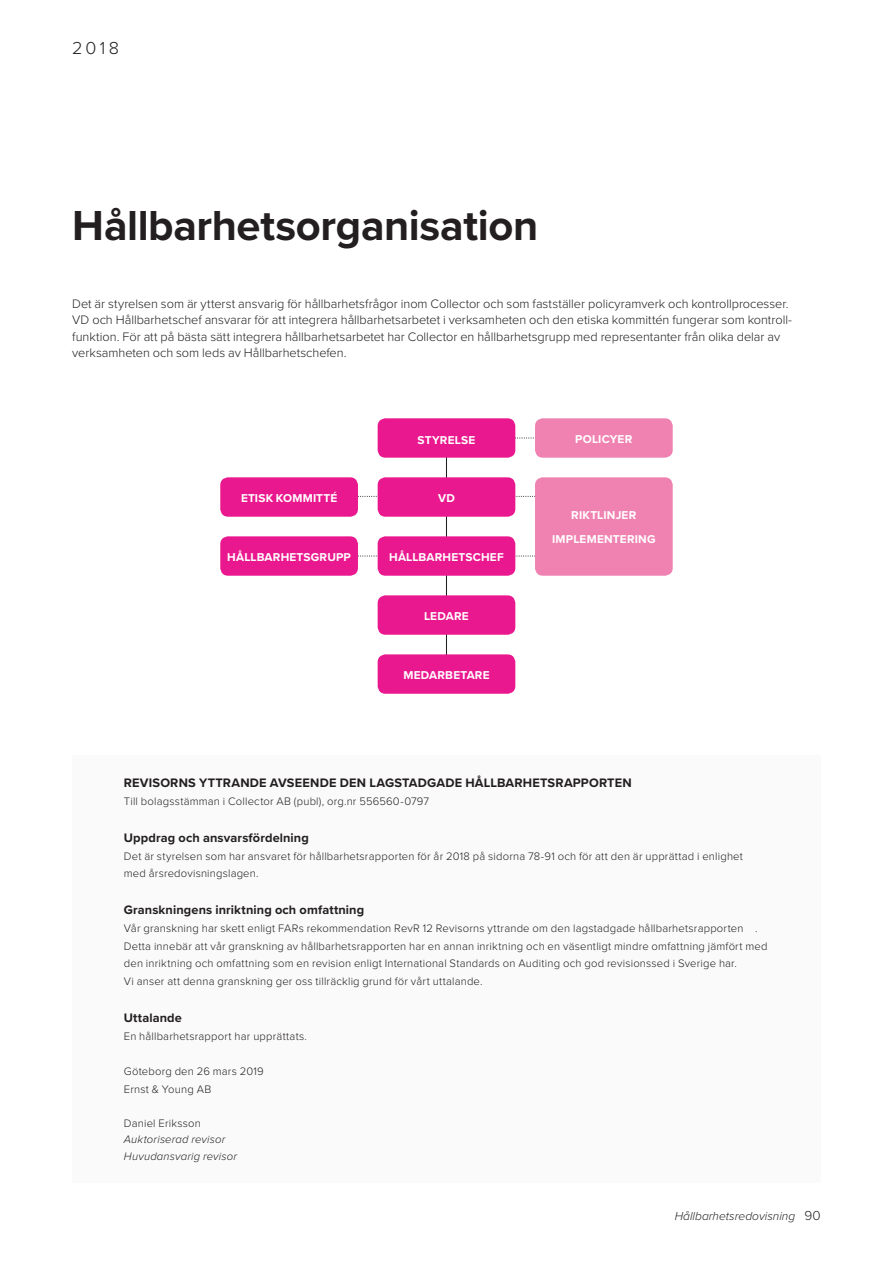
<style>
.page{position:relative;width:893px;height:1263px;background:#fff}
.page>*{position:absolute;margin:0;border:0;box-sizing:border-box;transform-origin:0 0}
.B_07_Huvudrubrik{font:700 43.5px "Proxima Nova";letter-spacing:-.01em;color:#231f20}
.t1{font:300 18px "Proxima Nova";color:#231f20}
.B_01_Bröd_utan_indra{font:300 12.75px/16.5px "Proxima Nova";letter-spacing:-.005em;color:#231f20}
.B_01_Bröd_utan_indra-2{font:700 12.75px "Proxima Nova";letter-spacing:.01em;color:#231f20}
.Ingress_bröd{font:italic 300 12px "Proxima Nova";color:#231f20}
.B_01_Bröd_utan_indra-3{font:700 11.85px "Proxima Nova";letter-spacing:.015em;color:#fff}
.B_01_Bröd_utan_indra-4{font:300 11.25px/17.7px "Proxima Nova";letter-spacing:.015em;color:#231f20}
.B_15_Noter_Bröd_utan{font:italic 300 11.25px "Proxima Nova";letter-spacing:.02em;color:#231f20}
.B_15_Noter_Bröd_utan-2{font:300 11.25px "Proxima Nova";letter-spacing:.015em;color:#231f20}
.s1{font-style:normal;font-size:13.5px}
</style>
<div class="page">
<div style="left:72px;top:755px;width:749px;height:427px;background:#fafafa"></div>
<svg style="left:358px;top:496px;width:177px;height:1px"></svg>
<hr style="left:446px;top:439px;width:1px;height:241px;background:#231f20">
<svg style="left:515px;top:437px;width:19px;height:1px"></svg>
<svg style="left:358px;top:555px;width:177px;height:1px"></svg>
<div style="left:220px;top:536px;width:138px;height:40px;background:#ea188e;border-radius:8px"></div>
<div style="left:220px;top:477px;width:138px;height:40px;background:#ea188e;border-radius:8px"></div>
<div style="left:535px;top:418px;width:138px;height:40px;background:#f082b1;border-radius:8px"></div>
<div style="left:535px;top:477px;width:138px;height:99px;background:#f082b1;border-radius:8px"></div>
<div style="left:378px;top:477px;width:137px;height:40px;background:#ea188e;border-radius:8px"></div>
<div style="left:378px;top:418px;width:137px;height:40px;background:#ea188e;border-radius:8px"></div>
<div style="left:378px;top:536px;width:137px;height:40px;background:#ea188e;border-radius:8px"></div>
<div style="left:378px;top:654px;width:137px;height:40px;background:#ea188e;border-radius:8px"></div>
<div style="left:378px;top:595px;width:137px;height:40px;background:#ea188e;border-radius:8px"></div>
<p class="t1" style="left:72px;top:37px;width:48px">2018</p>
<p class="B_07_Huvudrubrik" style="left:72px;top:199px;width:468px">Hållbarhetsorganisation</p>
<p class="B_01_Bröd_utan_indra" style="left:72px;top:295px;width:721px">Det är styrelsen som är ytterst ansvarig för hållbarhetsfrågor inom Collector och som fastställer policyramverk och kontrollprocesser.<br>VD och Hållbarhetschef ansvarar för att integrera hållbarhetsarbetet i verksamheten och den etiska kommittén fungerar som kontroll&shy;funktion. För att på bästa sätt integrera hållbarhetsarbetet har Collector en hållbarhetsgrupp med representanter från olika delar av verksamheten och som leds av Hållbarhetschefen.</p>
<p class="B_01_Bröd_utan_indra-3" style="left:241px;top:491px;width:98px">ETISK KOMMITTÉ</p>
<p class="B_01_Bröd_utan_indra-3" style="left:227px;top:550px;width:125px">HÅLLBARHETSGRUPP</p>
<p class="B_01_Bröd_utan_indra-3" style="left:417px;top:433px;width:59px">STYRELSE</p>
<p class="B_01_Bröd_utan_indra-3" style="left:438px;top:491px;width:18px">VD</p>
<p class="B_01_Bröd_utan_indra-3" style="left:389px;top:550px;width:116px">HÅLLBARHETSCHEF</p>
<p class="B_01_Bröd_utan_indra-3" style="left:424px;top:609px;width:46px">LEDARE</p>
<p class="B_01_Bröd_utan_indra-3" style="left:403px;top:668px;width:88px">MEDARBETARE</p>
<p class="B_01_Bröd_utan_indra-3" style="left:575px;top:432px;width:59px">POLICYER</p>
<p class="B_01_Bröd_utan_indra-3" style="left:571px;top:508px;width:67px">RIKTLINJER</p>
<p class="B_01_Bröd_utan_indra-3" style="left:552px;top:532px;width:105px">IMPLEMENTERING</p>
<p class="B_01_Bröd_utan_indra-2" style="left:124px;top:775px;width:509px">REVISORNS YTTRANDE AVSEENDE DEN LAGSTADGADE HÅLLBARHETSRAPPORTEN</p>
<p class="B_01_Bröd_utan_indra-4" style="left:124px;top:792px;width:307px">Till bolagsstämman i Collector AB (publ), org.nr 556560-0797</p>
<p class="B_01_Bröd_utan_indra-2" style="left:124px;top:830px;width:187px">Uppdrag och ansvarsfördelning</p>
<p class="B_01_Bröd_utan_indra-4" style="left:124px;top:847px;width:620px">Det är styrelsen som har ansvaret för hållbarhetsrapporten för år 2018 på sidorna 78-91 och för att den är upprättad i enlighet med årsredovisningslagen.</p>
<p class="B_01_Bröd_utan_indra-2" style="left:124px;top:902px;width:242px">Granskningens inriktning och omfattning</p>
<p class="B_01_Bröd_utan_indra-4" style="left:124px;top:919px;width:645px">Vår granskning har skett enligt FARs rekommendation RevR 12 Revisorns yttrande om den lagstadgade hållbarhetsrapporten .<br>Detta innebär att vår granskning av hållbarhetsrapporten har en annan inriktning och en väsentligt mindre omfattning jämfört med den inriktning och omfattning som en revision enligt International Standards on Auditing och god revisionssed i Sverige har.<br>Vi anser att denna granskning ger oss tillräcklig grund för vårt uttalande.</p>
<p class="B_01_Bröd_utan_indra-2" style="left:124px;top:1010px;width:60px">Uttalande</p>
<p class="B_01_Bröd_utan_indra-4" style="left:124px;top:1027px;width:185px">En hållbarhetsrapport har upprättats.</p>
<p class="B_01_Bröd_utan_indra-4" style="left:124px;top:1062px;width:141px">Göteborg den 26 mars 2019</p>
<p class="B_01_Bröd_utan_indra-4" style="left:124px;top:1080px;width:89px">Ernst &amp; Young AB</p>
<p class="B_15_Noter_Bröd_utan-2" style="left:124px;top:1116px;width:79px">Daniel Eriksson</p>
<p class="B_15_Noter_Bröd_utan" style="left:124px;top:1133px;width:103px">Auktoriserad revisor</p>
<p class="B_15_Noter_Bröd_utan" style="left:124px;top:1149px;width:115px">Huvudansvarig revisor</p>
<p class="Ingress_bröd" style="left:675px;top:1208px;width:147px">Hållbarhetsredovisning <span class="s1">90</span></p>
</div>
